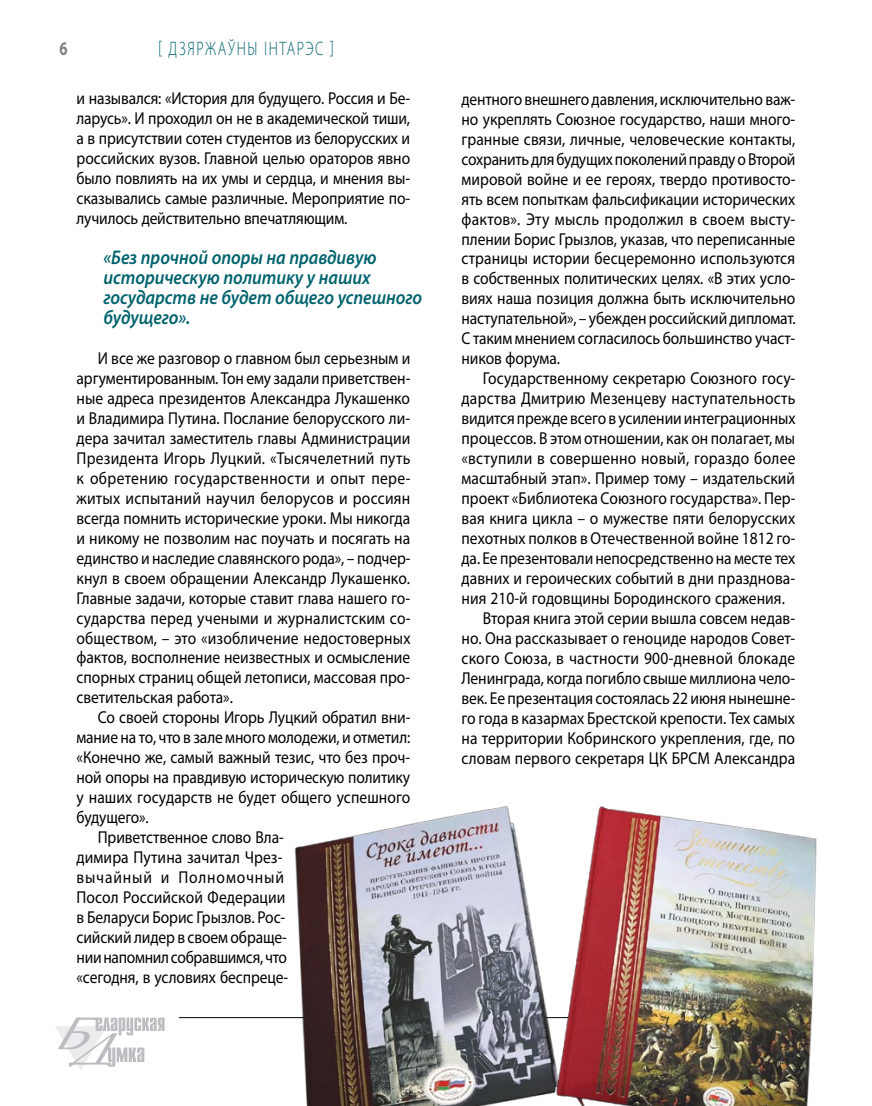
<style>
.page{position:relative;width:872px;height:1106px;background:#fff}
.page>*{position:absolute;margin:0;border:0;box-sizing:border-box;transform-origin:0 0}
.t1{font:italic 600 19.8px/20px "Myriad Pro";letter-spacing:-.005em;color:#00636d;scale:.9 1}
.t2{font:300 19.5px "Myriad Pro";letter-spacing:.11em;color:#00636d;scale:.75 1}
.t3{font:700 19.5px "Myriad Pro";color:#808285;scale:.75 1}
.t4{font:17.25px/20px "Myriad Pro";color:#000;text-align:justify;scale:.9 1}
.t5{font:17.25px "Myriad Pro";letter-spacing:-.02em;color:#000;scale:.9 1}
.t6{font:17.25px "Myriad Pro";letter-spacing:.055em;color:#000;scale:.9 1}
</style>
<div class="page">
<hr style="left:179px;top:1017px;width:616px;height:1px;background:#000">
<svg style="left:55px;top:1017px;width:109px;height:53px"></svg>
<img style="left:263px;top:806px;width:554px;height:300px">
<p class="t3" style="left:60px;top:36px;width:12px">6</p>
<p class="t2" style="left:158px;top:38px;width:236px">[ Дзяржаўны інтарэс ]</p>
<p class="t4" style="left:77px;top:88px;width:372px">и назывался: «История для будущего. Россия и Бе&shy;ларусь». И проходил он не в академической тиши, а в присутствии сотен студентов из белорусских и российских вузов. Главной целью ораторов явно было повлиять на их умы и сердца, и мнения вы&shy;сказывались самые различные. Мероприятие по&shy;лучилось действительно впечатляющим.</p>
<p class="t1" style="left:104px;top:247px;width:355px">«Без прочной опоры на правдивую историческую политику у наших государств не будет общего успешного будущего».</p>
<p class="t4" style="left:77px;top:348px;width:373px;text-indent:21px">И все же разговор о главном был серьезным и аргументированным. Тон ему задали приветствен&shy;ные адреса президентов Александра Лукашенко и Владимира Путина. Послание белорусского ли&shy;дера зачитал заместитель главы Администрации Президента Игорь Луцкий. «Тысячелетний путь к обретению государственности и опыт пере&shy;житых испытаний научил белорусов и россиян всегда помнить исторические уроки. Мы никогда и никому не позволим нас поучать и посягать на единство и наследие славянского рода», – подчер&shy;кнул в своем обращении Александр Лукашенко.<br>Главные задачи, которые ставит глава нашего го&shy;сударства перед учеными и журналистским со&shy;обществом, – это «изобличение недостоверных фактов, восполнение неизвестных и осмысление спорных страниц общей летописи, массовая про&shy;светительская работа».</p>
<p class="t4" style="left:98px;top:707px;width:349px">Со своей стороны Игорь Луцкий обратил вни-</p>
<p class="t4" style="left:77px;top:727px;width:372px">мание на то, что в зале много молодежи, и отметил:</p>
<p class="t4" style="left:77px;top:747px;width:372px">«Конечно же, самый важный тезис, что без проч-</p>
<p class="t4" style="left:77px;top:767px;width:372px">ной опоры на правдивую историческую политику</p>
<p class="t4" style="left:77px;top:787px;width:372px">у наших государств не будет общего успешного</p>
<p class="t4" style="left:77px;top:807px;width:82px">будущего».</p>
<p class="t4" style="left:98px;top:827px;width:208px">Приветственное слово Вла-</p>
<p class="t4" style="left:77px;top:847px;width:230px">димира Путина зачитал Чрез-</p>
<p class="t6" style="left:77px;top:866px;width:232px">вычайный и Полномочный</p>
<p class="t4" style="left:77px;top:887px;width:234px">Посол Российской Федерации</p>
<p class="t4" style="left:77px;top:907px;width:233px">в Беларуси Борис Грызлов. Рос-</p>
<p class="t4" style="left:77px;top:927px;width:235px">сийский лидер в своем обраще-</p>
<p class="t5" style="left:77px;top:946px;width:235px">нии напомнил собравшимся, что</p>
<p class="t4" style="left:77px;top:966px;width:237px">«сегодня, в условиях беспреце-</p>
<p class="t4" style="left:461px;top:89px;width:373px">дентного внешнего давления, исключительно важ&shy;но укреплять Союзное государство, наши много&shy;гранные связи, личные, человеческие контакты, сохранить для будущих поколений правду о Второй мировой войне и ее героях, твердо противосто&shy;ять всем попыткам фальсификации исторических фактов». Эту мысль продолжил в своем высту&shy;плении Борис Грызлов, указав, что переписанные страницы истории бесцеремонно используются в собственных политических целях. «В этих усло&shy;виях наша позиция должна быть исключительно наступательной», – убежден российский дипломат.<br>С таким мнением согласилось большинство участ&shy;ников форума.</p>
<p class="t4" style="left:483px;top:368px;width:349px">Государственному секретарю Союзного госу-</p>
<p class="t4" style="left:461px;top:388px;width:372px">дарства Дмитрию Мезенцеву наступательность</p>
<p class="t4" style="left:461px;top:408px;width:372px">видится прежде всего в усилении интеграционных</p>
<p class="t4" style="left:461px;top:428px;width:372px">процессов. В этом отношении, как он полагает, мы</p>
<p class="t4" style="left:461px;top:448px;width:372px">«вступили в совершенно новый, гораздо более</p>
<p class="t4" style="left:461px;top:468px;width:372px">масштабный этап». Пример тому – издательский</p>
<p class="t4" style="left:461px;top:488px;width:372px">проект «Библиотека Союзного государства». Пер-</p>
<p class="t4" style="left:461px;top:508px;width:372px">вая книга цикла – о мужестве пяти белорусских</p>
<p class="t4" style="left:461px;top:528px;width:373px">пехотных полков в Отечественной войне 1812 го-</p>
<p class="t4" style="left:461px;top:548px;width:372px">да. Ее презентовали непосредственно на месте тех</p>
<p class="t4" style="left:461px;top:568px;width:372px">давних и героических событий в дни празднова-</p>
<p class="t4" style="left:461px;top:588px;width:361px">ния 210-й годовщины Бородинского сражения.</p>
<p class="t4" style="left:483px;top:608px;width:349px">Вторая книга этой серии вышла совсем недав-</p>
<p class="t4" style="left:461px;top:628px;width:372px">но. Она рассказывает о геноциде народов Совет-</p>
<p class="t4" style="left:461px;top:648px;width:372px">ского Союза, в частности 900-дневной блокаде</p>
<p class="t4" style="left:461px;top:667px;width:372px">Ленинграда, когда погибло свыше миллиона чело-</p>
<p class="t4" style="left:461px;top:687px;width:372px">век. Ее презентация состоялась 22 июня нынешне-</p>
<p class="t4" style="left:461px;top:707px;width:372px">го года в казармах Брестской крепости. Тех самых</p>
<p class="t4" style="left:461px;top:727px;width:372px">на территории Кобринского укрепления, где, по</p>
<p class="t4" style="left:461px;top:747px;width:372px">словам первого секретаря ЦК БРСМ Александра</p>
</div>
